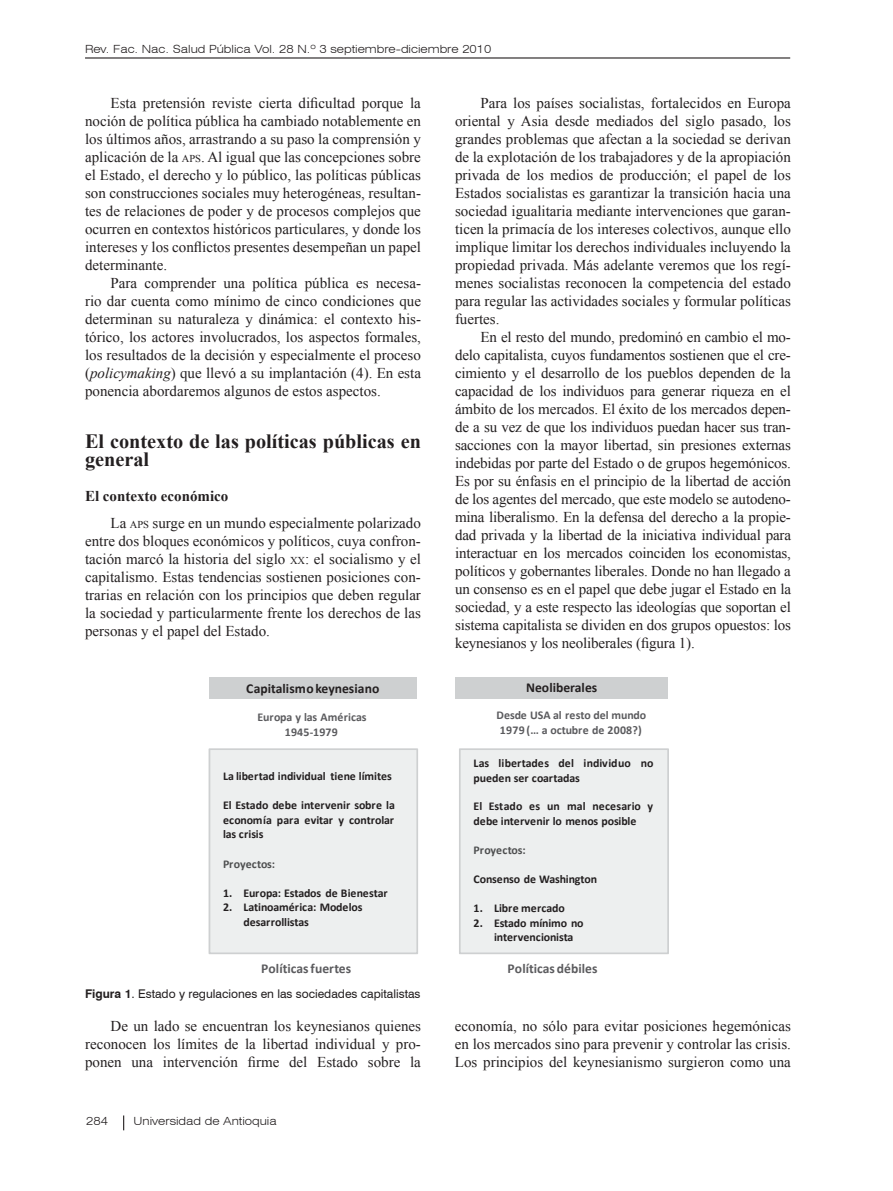
<style>
.page{position:relative;width:893px;height:1191px;background:#fff}
.page>*{position:absolute;margin:0;border:0;box-sizing:border-box;transform-origin:0 0}
.t1{font:700 20.25px/18px "Times New Roman";color:#231f20}
.t2{font:15px/18px "Times New Roman";color:#231f20;text-align:justify}
.t3{font:700 13.65px "Calibri";letter-spacing:.005em;color:#231f20}
.t4{font:700 13.65px "Calibri";letter-spacing:.005em;color:#5b5b5e}
.t5{font:12px "Swiss 721 BT";color:#231f20}
.t6{font:700 11.85px/14.4px "Calibri";letter-spacing:-.01em;color:#231f20}
.t7{font:700 11.85px/14.7px "Calibri";color:#5b5b5e;text-align:center}
.t8{font:700 11.85px "Calibri";color:#4e4f50}
.t9{font:300 expanded 11.25px "Swiss 721 BT";color:#231f20}
.s1{font-size:10.5px}
.s2{font-style:italic}
.s3{font-weight:700}
</style>
<div class="page">
<hr style="left:85px;top:57px;width:705px;height:2px;background:#231f20">
<svg style="left:123px;top:1115px;width:1px;height:15px"></svg>
<div style="left:209px;top:748px;width:209px;height:206px;background:#edefef"></div>
<div style="left:209px;top:677px;width:208px;height:21px;background:#ced0d1"></div>
<div style="left:459px;top:748px;width:210px;height:206px;background:#edefef"></div>
<div style="left:456px;top:677px;width:212px;height:21px;background:#ced0d1"></div>
<p class="t9" style="left:85px;top:42px;width:408px">Rev. Fac. Nac. Salud Pública Vol. 28 N.º 3 septiembre-diciembre 2010</p>
<p class="t2" style="left:85px;top:94px;width:337px;text-indent:26px">Esta pretensión reviste cierta dificultad porque la noción de política pública ha cambiado notablemente en los últimos años, arrastrando a su paso la comprensión y aplicación de la <span class="s1">APS</span>. Al igual que las concepciones sobre el Estado, el derecho y lo público, las políticas públicas son construcciones sociales muy heterogéneas, resultan&shy;tes de relaciones de poder y de procesos complejos que ocurren en contextos históricos particulares, y donde los intereses y los conflictos presentes desempeñan un papel determinante.</p>
<p class="t2" style="left:85px;top:274px;width:337px;text-indent:26px">Para comprender una política pública es necesa&shy;rio dar cuenta como mínimo de cinco condiciones que determinan su naturaleza y dinámica: el contexto his&shy;tórico, los actores involucrados, los aspectos formales, los resultados de la decisión y especialmente el proceso (<span class="s2">policymaking</span>) que llevó a su implantación (4). En esta ponencia abordaremos algunos de estos aspectos.</p>
<h1 class="t1" style="left:85px;top:432px;width:337px">El contexto de las políticas públicas en general</h1>
<p class="t2" style="left:111px;top:483px;width:312px;line-height:26.5px;text-indent:-26px"><span class="s3">El contexto económico<br></span>La <span class="s1">APS</span> surge en un mundo especialmente polarizado</p>
<p class="t2" style="left:85px;top:531px;width:337px">entre dos bloques económicos y políticos, cuya confron&shy;tación marcó la historia del siglo <span class="s1">XX</span>: el socialismo y el capitalismo. Estas tendencias sostienen posiciones con&shy;trarias en relación con los principios que deben regular la sociedad y particularmente frente los derechos de las personas y el papel del Estado.</p>
<p class="t3" style="left:246px;top:679px;width:135px">Capitalismokeynesiano</p>
<p class="t7" style="left:258px;top:709px;width:110px">Europa y las Américas<br>1945‐1979</p>
<p class="t6" style="left:223px;top:769px;width:170px">La libertad individual tiene límites</p>
<p class="t6" style="left:223px;top:798px;width:173px;text-align:justify">El Estado debe intervenir sobre la economía para evitar y controlar las crisis</p>
<p class="t8" style="left:223px;top:856px;width:54px">Proyectos:</p>
<p class="t6" style="left:223px;top:885px;width:166px">1. Europa: Estados de Bienestar</p>
<p class="t6" style="left:243px;top:899px;width:121px;text-indent:-20px">2. Latinoamérica: Modelos desarrollistas</p>
<p class="t2" style="left:455px;top:94px;width:337px;text-indent:26px">Para los países socialistas, fortalecidos en Europa oriental y Asia desde mediados del siglo pasado, los grandes problemas que afectan a la sociedad se derivan de la explotación de los trabajadores y de la apropiación privada de los medios de producción; el papel de los Estados socialistas es garantizar la transición hacia una sociedad igualitaria mediante intervenciones que garan&shy;ticen la primacía de los intereses colectivos, aunque ello implique limitar los derechos individuales incluyendo la propiedad privada. Más adelante veremos que los regí&shy;menes socialistas reconocen la competencia del estado para regular las actividades sociales y formular políticas fuertes.</p>
<p class="t2" style="left:455px;top:328px;width:338px;text-indent:26px">En el resto del mundo, predominó en cambio el mo&shy;delo capitalista, cuyos fundamentos sostienen que el cre&shy;cimiento y el desarrollo de los pueblos dependen de la capacidad de los individuos para generar riqueza en el ámbito de los mercados. El éxito de los mercados depen&shy;de a su vez de que los individuos puedan hacer sus tran&shy;sacciones con la mayor libertad, sin presiones externas indebidas por parte del Estado o de grupos hegemónicos.<br>Es por su énfasis en el principio de la libertad de acción de los agentes del mercado, que este modelo se autodeno&shy;mina liberalismo. En la defensa del derecho a la propie&shy;dad privada y la libertad de la iniciativa individual para interactuar en los mercados coinciden los economistas, políticos y gobernantes liberales. Donde no han llegado a un consenso es en el papel que debe jugar el Estado en la sociedad, y a este respecto las ideologías que soportan el sistema capitalista se dividen en dos grupos opuestos: los keynesianos y los neoliberales (figura 1).</p>
<p class="t3" style="left:526px;top:679px;width:73px">Neoliberales</p>
<p class="t7" style="left:497px;top:708px;width:151px;text-align:left">Desde USA al resto del mundo<br>1979 (… a octubre de 2008?)</p>
<p class="t6" style="left:474px;top:755px;width:181px">Las libertades del individuo no pueden ser coartadas</p>
<p class="t6" style="left:474px;top:799px;width:181px">El Estado es un mal necesario y debe intervenir lo menos posible</p>
<p class="t8" style="left:474px;top:842px;width:54px">Proyectos:</p>
<p class="t6" style="left:474px;top:872px;width:125px">Consenso de Washington</p>
<p class="t6" style="left:474px;top:900px;width:93px">1. Libre mercado</p>
<p class="t6" style="left:494px;top:915px;width:91px;text-indent:-20px">2. Estado mínimo no intervencionista</p>
<p class="t4" style="left:261px;top:960px;width:91px">Políticasfuertes</p>
<p class="t4" style="left:508px;top:960px;width:91px">Políticas débiles</p>
<p class="t5" style="left:85px;top:986px;width:337px"><span class="s3">Figura 1</span>. Estado y regulaciones en las sociedades capitalistas</p>
<p class="t2" style="left:85px;top:1017px;width:337px;text-indent:26px">De un lado se encuentran los keynesianos quienes reconocen los límites de la libertad individual y pro&shy;ponen una intervención firme del Estado sobre la</p>
<p class="t2" style="left:455px;top:1017px;width:337px">economía, no sólo para evitar posiciones hegemónicas en los mercados sino para prevenir y controlar las crisis.<br>Los principios del keynesianismo surgieron como una</p>
<p class="t9" style="left:86px;top:1114px;width:23px">284</p>
<p class="t9" style="left:133px;top:1114px;width:145px">Universidad de Antioquia</p>
</div>
